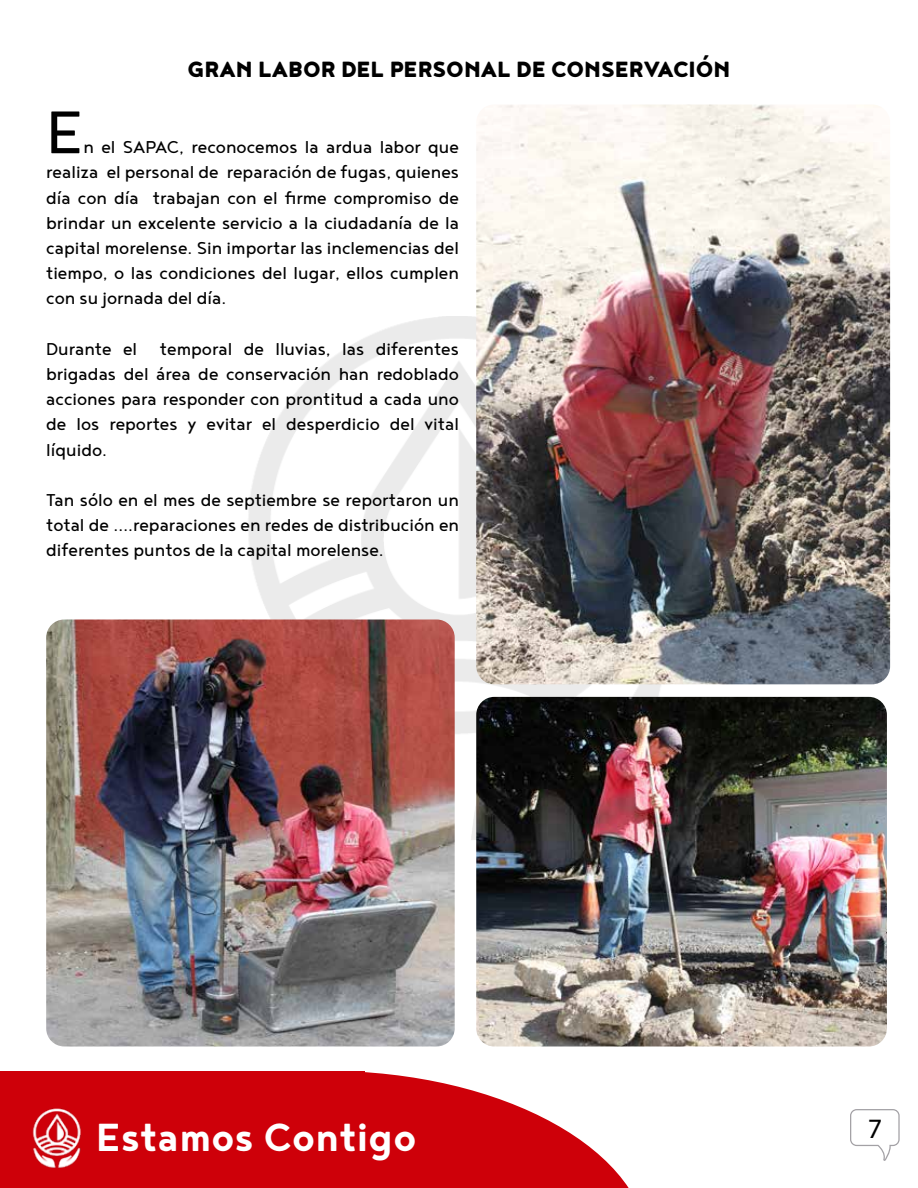
<style>
.page{position:relative;width:918px;height:1188px;background:#fff}
.page>*{position:absolute;margin:0;border:0;box-sizing:border-box;transform-origin:0 0}
.t1{font:73.5px "Noyh";color:#000}
.t2{font:700 48px "Noyh";color:#fff}
.t3{font:28.05px "Myriad Pro";color:#000}
.t4{font:900 27px "Noyh";color:#000}
.t5{font:21px/25.2px "Noyh";color:#000;text-align:justify}
</style>
<div class="page">
<svg style="left:850px;top:1109px;width:50px;height:52px"></svg>
<svg style="left:365px;top:1072px;width:264px;height:116px;fill:#ce0009"></svg>
<div style="left:1px;top:1071px;width:364px;height:117px;background:#ce0009"></div>
<img style="left:32px;top:1108px;width:49px;height:60px">
<img style="left:476px;top:105px;width:414px;height:579px">
<img style="left:46px;top:620px;width:409px;height:427px">
<img style="left:476px;top:697px;width:411px;height:350px">
<p class="t4" style="left:188px;top:53px;width:544px">GRAN LABOR DEL PERSONAL DE CONSERVACIÓN</p>
<h1 class="t1" style="left:46px;top:92px;width:39px">E</h1>
<p class="t5" style="left:46px;top:134px;width:414px;text-indent:37px">n el SAPAC, reconocemos la ardua labor que realiza el personal de reparación de fugas, quienes día con día trabajan con el firme compromiso de brindar un excelente servicio a la ciudadanía de la capital morelense. Sin importar las inclemencias del tiempo, o las condiciones del lugar, ellos cumplen con su jornada del día.</p>
<p class="t5" style="left:46px;top:336px;width:414px">Durante el temporal de lluvias, las diferentes brigadas del área de conservación han redoblado acciones para responder con prontitud a cada uno de los reportes y evitar el desperdicio del vital líquido.</p>
<p class="t5" style="left:46px;top:487px;width:414px">Tan sólo en el mes de septiembre se reportaron un total de ….reparaciones en redes de distribución en diferentes puntos de la capital morelense.</p>
<h2 class="t2" style="left:96px;top:1110px;width:322px">Estamos Contigo</h2>
<h3 class="t3" style="left:868px;top:1111px;width:16px">7</h3>
</div>
